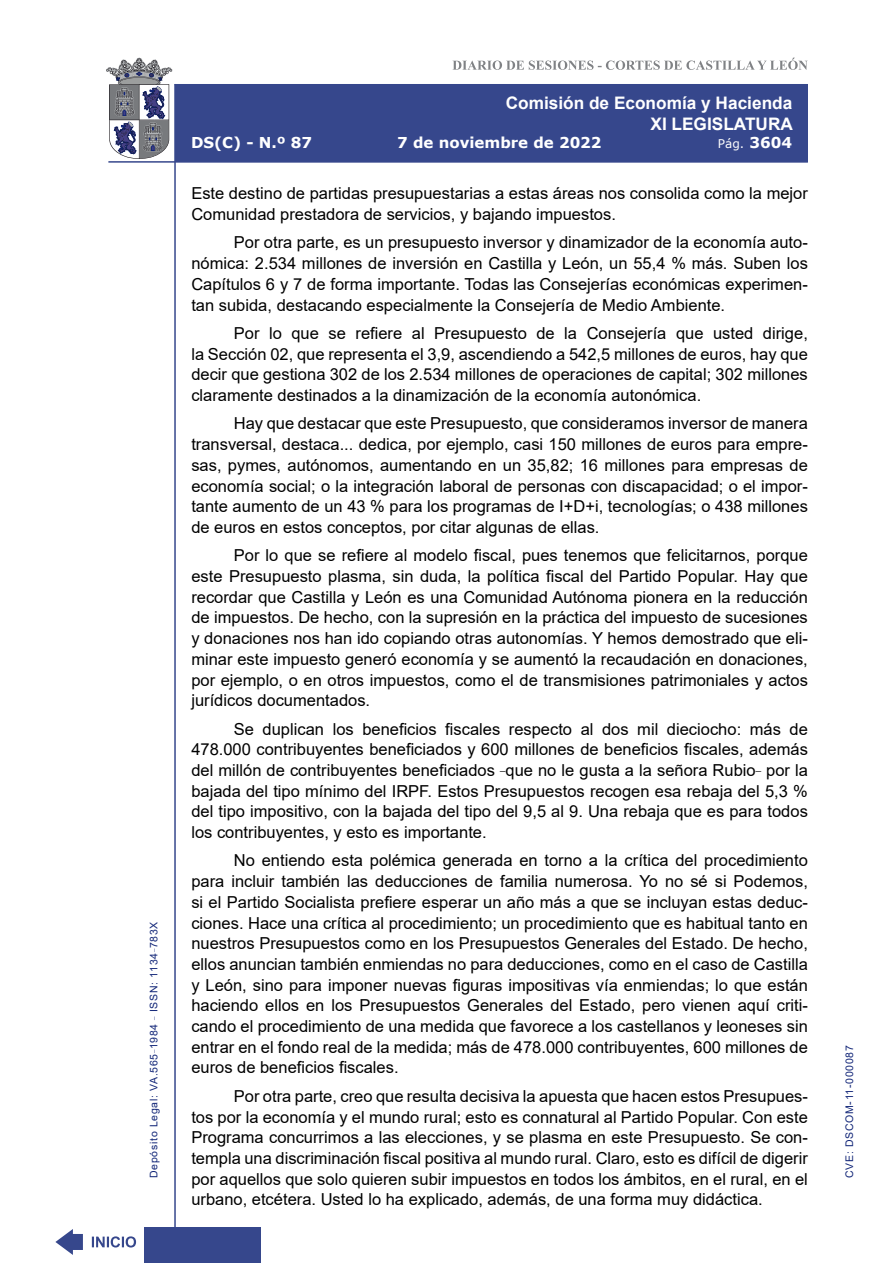
<style>
.page{position:relative;width:893px;height:1263px;background:#fff}
.page>*{position:absolute;margin:0;border:0;box-sizing:border-box;transform-origin:0 0}
.t1{font:700 17.25px/20.7px "Arial";color:#fff;text-align:right}
.t2{font:16.5px/20.7px "Arial";color:#000;text-align:justify}
.t3{font:700 15px "Verdana";color:#fff}
.t4{font:12px "Verdana";color:#fff}
.t5{font:10.5px "Arial";letter-spacing:.065em;color:#122678}
.s1{font-weight:700;font-size:15px}
</style>
<div class="page">
<svg style="left:452px;top:58px;width:356px;height:12px"></svg>
<hr style="left:174px;top:84px;width:2px;height:1179px;background:#36478c">
<div style="left:144px;top:1227px;width:117px;height:36px;background:#36478c"></div>
<div style="left:175px;top:84px;width:633px;height:78px;background:#36478c"></div>
<hr style="left:108px;top:161px;width:700px;height:2px;background:#36478c">
<svg style="left:92px;top:1236px;width:44px;height:11px"></svg>
<svg style="left:55px;top:1229px;width:28px;height:26px"></svg>
<svg style="left:106px;top:58px;width:66px;height:101px"></svg>
<p class="t5" style="left:146px;top:1178px;width:258px;rotate:-90deg">Depósito Legal: VA.565<sup>_</sup>1984 <sup>_</sup> ISSN: 1134<sup>_</sup>783X</p>
<p class="t1" style="left:506px;top:93px;width:289px">Comisión de Economía y Hacienda<br>XI LEGISLATURA</p>
<p class="t3" style="left:191px;top:132px;width:123px">DS(C) - N.º 87</p>
<p class="t3" style="left:397px;top:132px;width:206px">7 de noviembre de 2022</p>
<p class="t4" style="left:718px;top:135px;width:76px">Pág. <span class="s1">3604</span></p>
<p class="t2" style="left:191px;top:183px;width:618px">Este destino de partidas presupuestarias a estas áreas nos consolida como la mejor<br>Comunidad prestadora de servicios, y bajando impuestos.</p>
<p class="t2" style="left:191px;top:232px;width:618px;text-indent:43px">Por otra parte, es un presupuesto inversor y dinamizador de la economía auto&shy;nómica: 2.534 millones de inversión en Castilla y León, un 55,4 % más. Suben los Capítulos 6 y 7 de forma importante. Todas las Consejerías económicas experimen&shy;tan subida, destacando especialmente la Consejería de Medio Ambiente.</p>
<p class="t2" style="left:191px;top:323px;width:618px;text-indent:43px">Por lo que se refiere al Presupuesto de la Consejería que usted dirige, la Sección 02, que representa el 3,9, ascendiendo a 542,5 millones de euros, hay que decir que gestiona 302 de los 2.534 millones de operaciones de capital; 302 millones claramente destinados a la dinamización de la economía autonómica.</p>
<p class="t2" style="left:191px;top:413px;width:618px;text-indent:43px">Hay que destacar que este Presupuesto, que consideramos inversor de manera transversal, destaca... dedica, por ejemplo, casi 150 millones de euros para empre&shy;sas, pymes, autónomos, aumentando en un 35,82; 16 millones para empresas de economía social; o la integración laboral de personas con discapacidad; o el impor&shy;tante aumento de un 43 % para los programas de I+D+i, tecnologías; o 438 millones de euros en estos conceptos, por citar algunas de ellas.</p>
<p class="t2" style="left:191px;top:545px;width:618px;text-indent:43px">Por lo que se refiere al modelo fiscal, pues tenemos que felicitarnos, porque este Presupuesto plasma, sin duda, la política fiscal del Partido Popular. Hay que recordar que Castilla y León es una Comunidad Autónoma pionera en la reducción de impuestos. De hecho, con la supresión en la práctica del impuesto de sucesiones y donaciones nos han ido copiando otras autonomías. Y hemos demostrado que eli&shy;minar este impuesto generó economía y se aumentó la recaudación en donaciones, por ejemplo, o en otros impuestos, como el de transmisiones patrimoniales y actos jurídicos documentados.</p>
<p class="t2" style="left:191px;top:718px;width:618px;text-indent:43px">Se duplican los beneficios fiscales respecto al dos mil dieciocho: más de 478.000 contribuyentes beneficiados y 600 millones de beneficios fiscales, además del millón de contribuyentes beneficiados <sup>_</sup>que no le gusta a la señora Rubio<sup>_</sup> por la bajada del tipo mínimo del IRPF. Estos Presupuestos recogen esa rebaja del 5,3 % del tipo impositivo, con la bajada del tipo del 9,5 al 9. Una rebaja que es para todos los contribuyentes, y esto es importante.</p>
<p class="t2" style="left:191px;top:850px;width:618px;text-indent:43px">No entiendo esta polémica generada en torno a la crítica del procedimiento para incluir también las deducciones de familia numerosa. Yo no sé si Podemos, si el Partido Socialista prefiere esperar un año más a que se incluyan estas deduc&shy;ciones. Hace una crítica al procedimiento; un procedimiento que es habitual tanto en nuestros Presupuestos como en los Presupuestos Generales del Estado. De hecho, ellos anuncian también enmiendas no para deducciones, como en el caso de Castilla y León, sino para imponer nuevas figuras impositivas vía enmiendas; lo que están haciendo ellos en los Presupuestos Generales del Estado, pero vienen aquí criti&shy;cando el procedimiento de una medida que favorece a los castellanos y leoneses sin entrar en el fondo real de la medida; más de 478.000 contribuyentes, 600 millones de euros de beneficios fiscales.</p>
<p class="t2" style="left:191px;top:1085px;width:618px;text-indent:43px">Por otra parte, creo que resulta decisiva la apuesta que hacen estos Presupues&shy;tos por la economía y el mundo rural; esto es connatural al Partido Popular. Con este Programa concurrimos a las elecciones, y se plasma en este Presupuesto. Se con&shy;templa una discriminación fiscal positiva al mundo rural. Claro, esto es difícil de digerir por aquellos que solo quieren subir impuestos en todos los ámbitos, en el rural, en el urbano, etcétera. Usted lo ha explicado, además, de una forma muy didáctica.</p>
<p class="t5" style="left:842px;top:1178px;width:134px;rotate:-90deg">CVE: DSCOM-11-000087</p>
</div>
